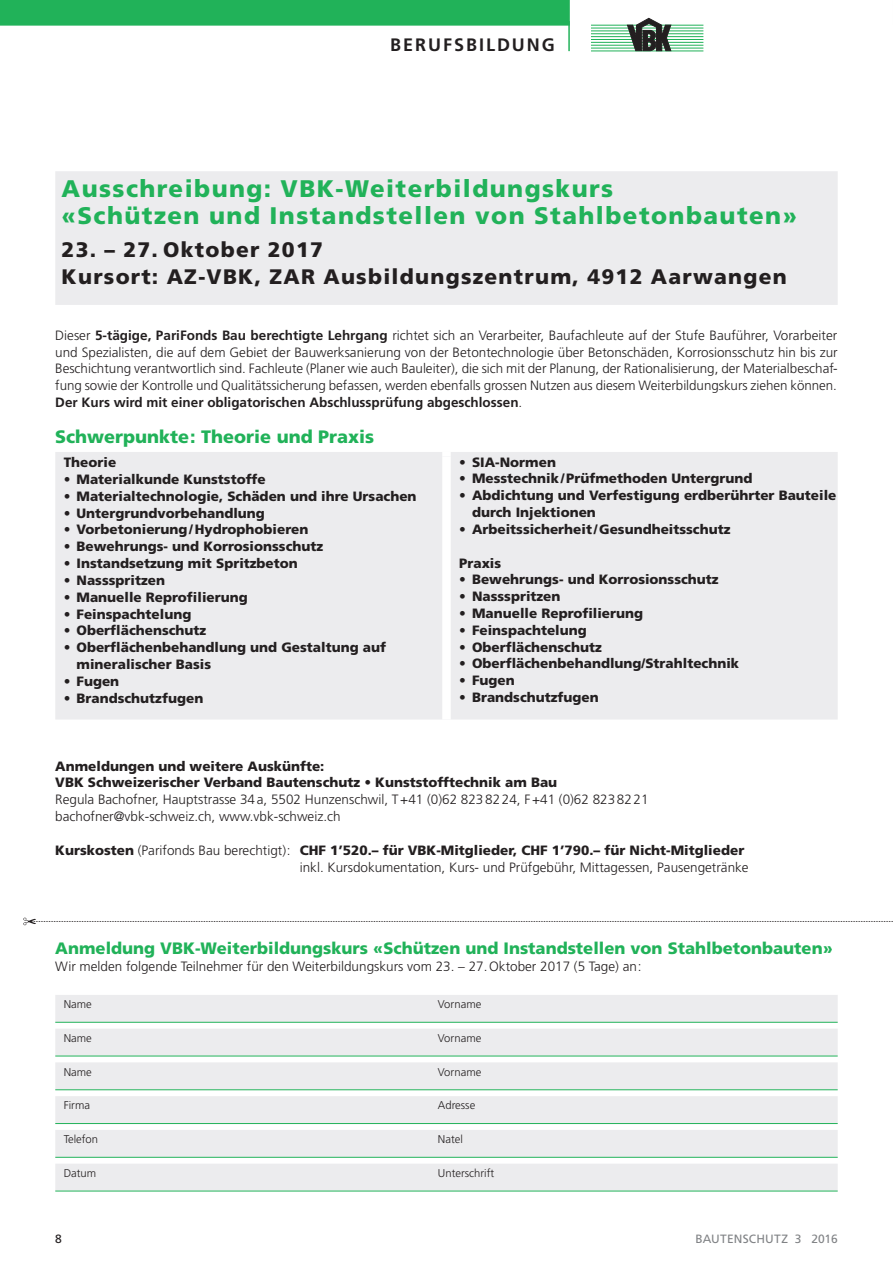
<style>
.page{position:relative;width:893px;height:1263px;background:#fff}
.page>*{position:absolute;margin:0;border:0;box-sizing:border-box;transform-origin:0 0}
.t1{font:900 24px/27px "Frutiger";letter-spacing:.06em;color:#21b259}
.t2{font:900 21px/27px "Frutiger";letter-spacing:.06em;color:#231f20}
.t3{font:900 18px "Frutiger CE";color:#21b259}
.t4{font:700 18px "Frutiger CE";letter-spacing:.11em;color:#231f20}
.t5{font:900 16.5px "Frutiger CE";color:#21b259}
.t6{font:300 13.5px/16.8px "Frutiger CE";color:#231f20}
.t7{font:900 13.5px/16.8px "Frutiger CE";color:#231f20}
.t8{font:900 13.5px "Frutiger";color:#231f20}
.t9{font:12px "Frutiger CE";letter-spacing:.015em;color:#808285}
.t10{font:12px "Frutiger CE";color:#231f20}
.t11{font:300 11.25px "Frutiger CE";color:#231f20}
.s1{font-weight:700}
.s2{font-weight:300}
.s3{font-weight:900}
</style>
<div class="page">
<div style="left:0;top:0;width:570px;height:26px;background:#21b259"></div>
<hr style="left:568px;top:21px;width:2px;height:30px;background:#21b259">
<hr style="left:591px;top:25px;width:112px;height:1px;background:#21b259">
<hr style="left:591px;top:28px;width:112px;height:1px;background:#21b259">
<hr style="left:591px;top:31px;width:112px;height:1px;background:#21b259">
<hr style="left:591px;top:34px;width:112px;height:1px;background:#21b259">
<hr style="left:591px;top:36px;width:112px;height:1px;background:#21b259">
<hr style="left:591px;top:51px;width:112px;height:1px;background:#21b259">
<hr style="left:591px;top:39px;width:112px;height:1px;background:#21b259">
<hr style="left:591px;top:42px;width:112px;height:1px;background:#21b259">
<hr style="left:591px;top:45px;width:112px;height:1px;background:#21b259">
<hr style="left:591px;top:48px;width:112px;height:1px;background:#21b259">
<svg style="left:627px;top:18px;width:44px;height:33px"></svg>
<svg style="left:55px;top:171px;width:783px;height:548px;fill:#ececee"></svg>
<div style="left:442px;top:456px;width:9px;height:263px;background:#fff"></div>
<svg style="left:442px;top:452px;width:9px;height:4px"></svg>
<div style="left:55px;top:995px;width:783px;height:27px;background:#ececee"></div>
<hr style="left:55px;top:1022px;width:783px;height:1px;background:#21b259">
<div style="left:55px;top:1029px;width:783px;height:27px;background:#ececee"></div>
<hr style="left:55px;top:1056px;width:783px;height:1px;background:#21b259">
<div style="left:55px;top:1062px;width:783px;height:27px;background:#ececee"></div>
<hr style="left:55px;top:1089px;width:783px;height:1px;background:#21b259">
<div style="left:55px;top:1096px;width:783px;height:27px;background:#ececee"></div>
<hr style="left:55px;top:1123px;width:783px;height:1px;background:#21b259">
<div style="left:55px;top:1130px;width:783px;height:27px;background:#ececee"></div>
<hr style="left:55px;top:1157px;width:783px;height:1px;background:#21b259">
<div style="left:55px;top:1164px;width:783px;height:27px;background:#ececee"></div>
<hr style="left:55px;top:1191px;width:783px;height:1px;background:#21b259">
<svg style="left:23px;top:918px;width:870px;height:7px"></svg>
<h3 class="t4" style="left:390px;top:34px;width:166px">BERUFSBILDUNG</h3>
<h1 class="t1" style="left:62px;top:175px;width:737px">Ausschreibung: VBK-Weiterbildungskurs<br>«Schützen und Instandstellen von Stahlbetonbauten»</h1>
<h2 class="t2" style="left:62px;top:236px;width:727px">23. – 27. Oktober 2017<br>Kursort: AZ-VBK, ZAR Ausbildungszentrum, 4912 Aarwangen</h2>
<p class="t6" style="left:55px;top:326px;width:784px;text-align:justify">Dieser <span class="s1">5-tägige, PariFonds Bau berechtigte Lehrgang</span> richtet sich an Verarbeiter, Baufachleute auf der Stufe Bauführer, Vorarbeiter und Spezialisten, die auf dem Gebiet der Bauwerksanierung von der Betontechnologie über Betonschäden, Korrosionsschutz hin bis zur Beschichtung verantwortlich sind. Fachleute (Planer wie auch Bauleiter), die sich mit der Planung, der Rationalisierung, der Materialbeschaf&shy;fung sowie der Kontrolle und Qualitätssicherung befassen, werden ebenfalls grossen Nutzen aus diesem Weiterbildungskurs ziehen können.<br><span class="s1">Der Kurs wird mit einer obligatorischen Abschlussprüfung abgeschlossen</span>.</p>
<h3 class="t3" style="left:55px;top:426px;width:321px">Schwerpunkte: Theorie und Praxis</h3>
<p class="t8" style="left:64px;top:454px;width:54px">Theorie</p>
<p class="t7" style="left:64px;top:471px;width:203px"><span class="s2">•</span> Materialkunde Kunststoffe</p>
<p class="t7" style="left:64px;top:488px;width:354px"><span class="s2">•</span> Materialtechnologie, Schäden und ihre Ursachen</p>
<p class="t7" style="left:64px;top:505px;width:203px"><span class="s2">•</span> Untergrundvorbehandlung</p>
<p class="t7" style="left:64px;top:521px;width:246px"><span class="s2">•</span> Vorbetonierung/Hydrophobieren</p>
<p class="t7" style="left:64px;top:538px;width:261px"><span class="s2">•</span> Bewehrungs- und Korrosionsschutz</p>
<p class="t7" style="left:64px;top:555px;width:236px"><span class="s2">•</span> Instandsetzung mit Spritzbeton</p>
<p class="t7" style="left:64px;top:572px;width:103px"><span class="s2">•</span> Nassspritzen</p>
<p class="t7" style="left:64px;top:589px;width:185px"><span class="s2">•</span> Manuelle Reprofilierung</p>
<p class="t7" style="left:64px;top:605px;width:129px"><span class="s2">•</span> Feinspachtelung</p>
<p class="t7" style="left:64px;top:622px;width:144px"><span class="s2">•</span> Oberflächenschutz</p>
<p class="t7" style="left:77px;top:639px;width:311px;text-indent:-13px"><span class="s2">•</span> Oberflächenbehandlung und Gestaltung auf mineralischer Basis</p>
<p class="t7" style="left:64px;top:673px;width:57px"><span class="s2">•</span> Fugen</p>
<p class="t7" style="left:64px;top:690px;width:141px"><span class="s2">•</span> Brandschutzfugen</p>
<p class="t7" style="left:459px;top:453px;width:98px"><span class="s2">•</span> SIA-Normen</p>
<p class="t7" style="left:459px;top:470px;width:295px"><span class="s2">•</span> Messtechnik/Prüfmethoden Untergrund</p>
<p class="t7" style="left:472px;top:487px;width:366px;text-indent:-13px"><span class="s2">•</span> Abdichtung und Verfestigung erdberührter Bauteile durch Injektionen</p>
<p class="t7" style="left:459px;top:521px;width:273px"><span class="s2">•</span> Arbeitssicherheit /Gesundheitsschutz</p>
<p class="t7" style="left:459px;top:554px;width:43px">Praxis</p>
<p class="t7" style="left:459px;top:571px;width:261px"><span class="s2">•</span> Bewehrungs- und Korrosionsschutz</p>
<p class="t7" style="left:459px;top:588px;width:103px"><span class="s2">•</span> Nassspritzen</p>
<p class="t7" style="left:459px;top:605px;width:185px"><span class="s2">•</span> Manuelle Reprofilierung</p>
<p class="t7" style="left:459px;top:622px;width:129px"><span class="s2">•</span> Feinspachtelung</p>
<p class="t7" style="left:459px;top:638px;width:144px"><span class="s2">•</span> Oberflächenschutz</p>
<p class="t7" style="left:459px;top:655px;width:281px"><span class="s2">•</span> Oberflächenbehandlung/Strahltechnik</p>
<p class="t7" style="left:459px;top:672px;width:57px"><span class="s2">•</span> Fugen</p>
<p class="t7" style="left:459px;top:689px;width:141px"><span class="s2">•</span> Brandschutzfugen</p>
<p class="t6" style="left:55px;top:757px;width:595px"><span class="s3">Anmeldungen und weitere Auskünfte:<br>VBK Schweizerischer Verband Bautenschutz</span> • <span class="s3">Kunststofftechnik am Bau<br></span>Regula Bachofner, Hauptstrasse 34a, 5502 Hunzenschwil, T+41 (0)62 8238224, F+41 (0)62 8238221 bachofner@vbk-schweiz.ch, www.vbk-schweiz.ch</p>
<p class="t6" style="left:300px;top:841px;width:450px;text-indent:-244px"><span class="s3">Kurskosten</span> (Parifonds Bau berechtigt): <span class="s3">CHF 1’520.– für VBK-Mitglieder, CHF 1’790.– für Nicht-Mitglieder </span>inkl. Kursdokumentation, Kurs- und Prüfgebühr, Mittagessen, Pausengetränke</p>
<p class="t5" style="left:55px;top:939px;width:779px">Anmeldung VBK-Weiterbildungskurs «Schützen und Instandstellen von Stahlbetonbauten»</p>
<p class="t6" style="left:55px;top:958px;width:588px">Wir melden folgende Teilnehmer für den Weiterbildungskurs vom 23. – 27.Oktober 2017 (5 Tage) an:</p>
<p class="t11" style="left:64px;top:997px;width:30px">Name</p>
<p class="t11" style="left:438px;top:997px;width:45px">Vorname</p>
<p class="t11" style="left:64px;top:1031px;width:30px">Name</p>
<p class="t11" style="left:438px;top:1031px;width:45px">Vorname</p>
<p class="t11" style="left:64px;top:1065px;width:30px">Name</p>
<p class="t11" style="left:438px;top:1065px;width:45px">Vorname</p>
<p class="t11" style="left:64px;top:1099px;width:28px">Firma</p>
<p class="t11" style="left:438px;top:1099px;width:39px">Adresse</p>
<p class="t11" style="left:64px;top:1132px;width:36px">Telefon</p>
<p class="t11" style="left:438px;top:1132px;width:26px">Natel</p>
<p class="t11" style="left:64px;top:1166px;width:34px">Datum</p>
<p class="t11" style="left:438px;top:1166px;width:58px">Unterschrift</p>
<p class="t10" style="left:55px;top:1231px;width:8px">8</p>
<p class="t9" style="left:695px;top:1231px;width:144px">BAUTENSCHUTZ 3 2016</p>
</div>
